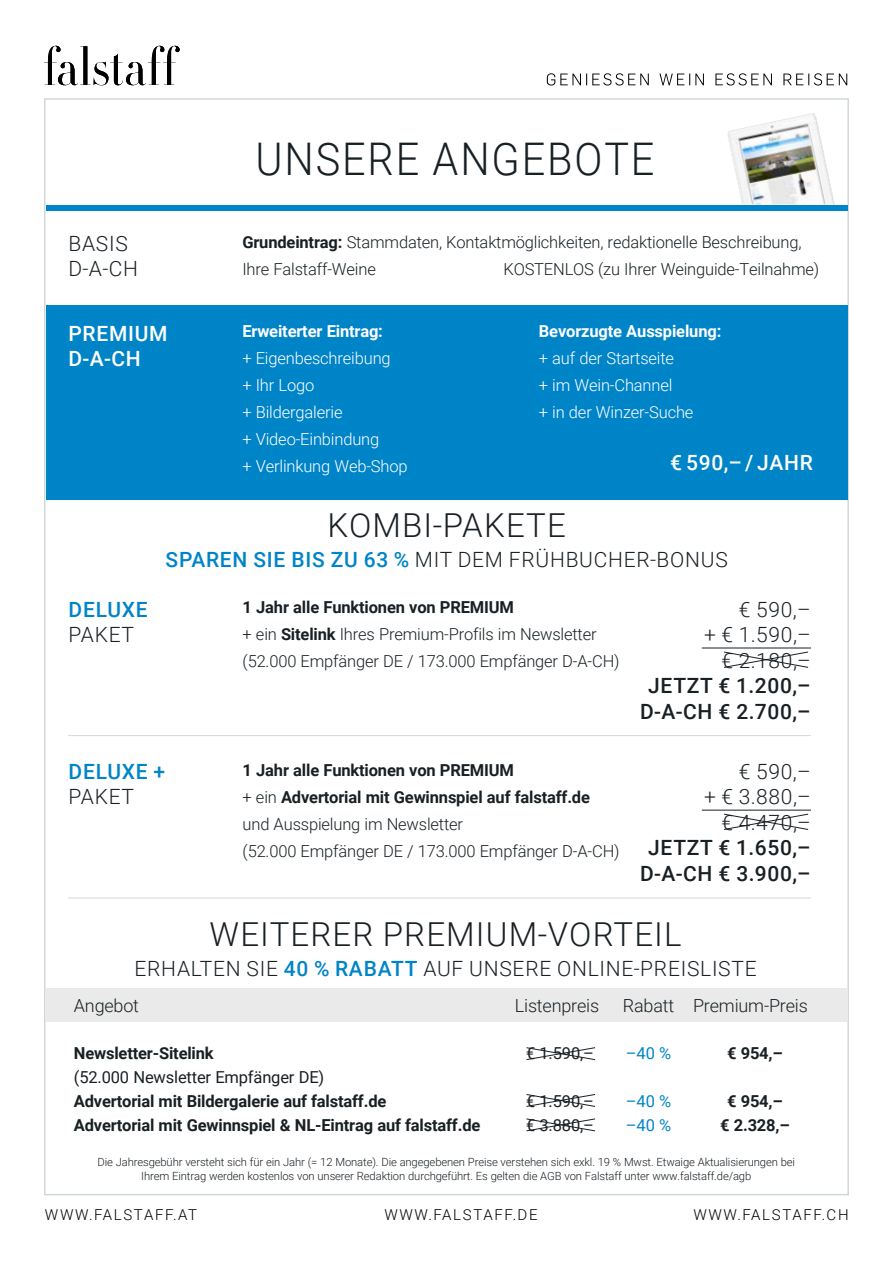
<style>
.page{position:relative;width:893px;height:1263px;background:#fff}
.page>*{position:absolute;margin:0;border:0;box-sizing:border-box;transform-origin:0 0}
.t1{font:300 45px "Roboto";letter-spacing:.045em;color:#192024;scale:.92 1}
.t2{font:300 33px "Roboto";letter-spacing:.035em;color:#192024}
.t3{font:300 21px/25.5px "Roboto";letter-spacing:.035em;color:#192024;text-align:right}
.t4{font:500 21px/25.5px "Roboto";letter-spacing:.035em;color:#192024;text-align:center}
.t5{font:500 21px/25.5px "Roboto";letter-spacing:.035em;color:#fff}
.t6{font:500 21px "Roboto";letter-spacing:.035em;color:#0084c8}
.t7{font:300 18px "Roboto";letter-spacing:-.01em;color:#192024}
.t8{font:300 16.5px/27px "Roboto";letter-spacing:-.01em;color:#192024}
.t9{font:700 16.5px "Roboto";letter-spacing:-.01em;color:#192024}
.t10{font:300 16.5px/27px "Roboto";letter-spacing:-.01em;color:#fff}
.t11{font:16.5px "Roboto";letter-spacing:-.01em;color:#192024}
.t12{font:700 16.5px "Roboto";letter-spacing:-.01em;color:#fff}
.t13{font:16.5px "Roboto";color:#0084c8}
.t14{font:300 15px "Roboto";letter-spacing:.11em;color:#000}
.t15{font:300 11.25px/14.2px "Roboto";letter-spacing:-.01em;color:#192024;text-align:center}
.s1{font-weight:700}
.s2{font-weight:500;color:#0084c8}
</style>
<div class="page">
<div style="left:44px;top:98px;width:805px;height:1097px;background:#fff;border:2px solid #d1d8da"></div>
<svg style="left:547px;top:73px;width:300px;height:13px"></svg>
<div style="left:45px;top:305px;width:802px;height:195px;background:#0084c8"></div>
<svg style="left:44px;top:46px;width:136px;height:39px"></svg>
<div style="left:45px;top:205px;width:802px;height:5px;background:#0084c8"></div>
<img style="left:728px;top:113px;width:107px;height:92px">
<hr style="left:68px;top:735px;width:743px;height:1px;background:#d1d8da">
<hr style="left:68px;top:898px;width:743px;height:1px;background:#d1d8da">
<hr style="left:702px;top:648px;width:109px;height:1px;background:#192024">
<hr style="left:702px;top:810px;width:109px;height:1px;background:#192024">
<div style="left:45px;top:988px;width:802px;height:34px;background:#eaeaea"></div>
<svg style="left:526px;top:1047px;width:70px;height:13px"></svg>
<svg style="left:526px;top:1094px;width:70px;height:13px"></svg>
<svg style="left:526px;top:1118px;width:70px;height:13px"></svg>
<svg style="left:724px;top:651px;width:85px;height:17px"></svg>
<svg style="left:724px;top:813px;width:85px;height:17px"></svg>
<p class="t3" style="left:68px;top:230px;width:71px;text-align:left">BASIS<br>D-A-CH</p>
<p class="t5" style="left:68px;top:320px;width:101px">PREMIUM<br>D-A-CH</p>
<h1 class="t1" style="left:255px;top:127px;width:435px">UNSERE ANGEBOTE</h1>
<p class="t8" style="left:242px;top:228px;width:561px"><span class="s1">Grundeintrag:</span> Stammdaten, Kontaktmöglichkeiten, redaktionelle Beschreibung,<br>Ihre Falstaff-Weine</p>
<p class="t8" style="left:503px;top:255px;width:317px">KOSTENLOS (zu Ihrer Weinguide-Teilnahme)</p>
<p class="t12" style="left:242px;top:320px;width:142px">Erweiterter Eintrag:</p>
<p class="t10" style="left:242px;top:344px;width:167px">+ Eigenbeschreibung<br>+ Ihr Logo<br>+ Bildergalerie<br>+ Video-Einbindung<br>+ Verlinkung Web-Shop</p>
<p class="t12" style="left:539px;top:320px;width:184px">Bevorzugte Ausspielung:</p>
<p class="t10" style="left:539px;top:344px;width:156px">+ auf der Startseite<br>+ im Wein-Channel<br>+ in der Winzer-Suche</p>
<p class="t5" style="left:670px;top:449px;width:144px">€ 590,– / JAHR</p>
<p class="t6" style="left:69px;top:594px;width:81px">DELUXE</p>
<p class="t3" style="left:69px;top:621px;width:67px">PAKET</p>
<h2 class="t2" style="left:327px;top:502px;width:240px">KOMBI-PAKETE</h2>
<p class="t3" style="left:166px;top:546px;width:564px"><span class="s2">SPAREN SIE BIS ZU 63 %</span> MIT DEM FRÜHBUCHER-BONUS</p>
<p class="t8" style="left:243px;top:593px;width:378px"><span class="s1">1 Jahr alle Funktionen von PREMIUM<br></span>+ ein <span class="s1">Sitelink</span> Ihres Premium-Profils im Newsletter (52.000 Empfänger DE / 173.000 Empfänger D-A-CH)</p>
<p class="t3" style="left:704px;top:596px;width:108px">€ 590,–<br>+ € 1.590,– € 2.180,–</p>
<p class="t4" style="left:640px;top:672px;width:172px">JETZT € 1.200,–<br>D-A-CH € 2.700,–</p>
<p class="t8" style="left:243px;top:756px;width:378px"><span class="s1">1 Jahr alle Funktionen von PREMIUM<br></span>+ ein <span class="s1">Advertorial mit Gewinnspiel auf falstaff.de </span>und Ausspielung im Newsletter<br>(52.000 Empfänger DE / 173.000 Empfänger D-A-CH)</p>
<p class="t3" style="left:704px;top:758px;width:108px">€ 590,–<br>+ € 3.880,– € 4.470,–</p>
<p class="t4" style="left:640px;top:834px;width:172px">JETZT € 1.650,–<br>D-A-CH € 3.900,–</p>
<h2 class="t2" style="left:210px;top:911px;width:473px">WEITERER PREMIUM-VORTEIL</h2>
<p class="t3" style="left:135px;top:955px;width:624px">ERHALTEN SIE <span class="s2">40 % RABATT</span> AUF UNSERE ONLINE-PREISLISTE</p>
<p class="t6" style="left:69px;top:757px;width:98px">DELUXE +</p>
<p class="t3" style="left:69px;top:783px;width:67px">PAKET</p>
<p class="t7" style="left:74px;top:993px;width:67px">Angebot</p>
<p class="t7" style="left:515px;top:993px;width:86px">Listenpreis</p>
<p class="t7" style="left:623px;top:993px;width:186px">Rabatt Premium-Preis</p>
<p class="t9" style="left:74px;top:1041px;width:141px">Newsletter-Sitelink</p>
<p class="t11" style="left:526px;top:1041px;width:69px">€ 1.590,–</p>
<p class="t13" style="left:626px;top:1041px;width:47px">–40 %</p>
<p class="t9" style="left:727px;top:1041px;width:57px">€ 954,–</p>
<p class="t11" style="left:74px;top:1065px;width:252px">(52.000 Newsletter Empfänger DE)</p>
<p class="t9" style="left:74px;top:1089px;width:314px">Advertorial mit Bildergalerie auf falstaff.de</p>
<p class="t11" style="left:526px;top:1089px;width:69px">€ 1.590,–</p>
<p class="t13" style="left:626px;top:1089px;width:47px">–40 %</p>
<p class="t9" style="left:727px;top:1089px;width:57px">€ 954,–</p>
<p class="t9" style="left:74px;top:1113px;width:408px">Advertorial mit Gewinnspiel &amp; NL-Eintrag auf falstaff.de</p>
<p class="t11" style="left:526px;top:1113px;width:69px">€ 3.880,–</p>
<p class="t13" style="left:626px;top:1113px;width:47px">–40 %</p>
<p class="t9" style="left:720px;top:1113px;width:71px">€ 2.328,–</p>
<p class="t15" style="left:97px;top:1154px;width:699px">Die Jahresgebühr versteht sich für ein Jahr (= 12 Monate). Die angegebenen Preise verstehen sich exkl. 19 % Mwst. Etwaige Aktualisierungen bei<br>Ihrem Eintrag werden kostenlos von unserer Redaktion durchgeführt. Es gelten die AGB von Falstaff unter www.falstaff.de/agb</p>
<p class="t14" style="left:45px;top:1204px;width:154px">WWW.FALSTAFF.AT</p>
<p class="t14" style="left:384px;top:1204px;width:155px">WWW.FALSTAFF.DE</p>
<p class="t14" style="left:693px;top:1204px;width:157px">WWW.FALSTAFF.CH</p>
</div>
